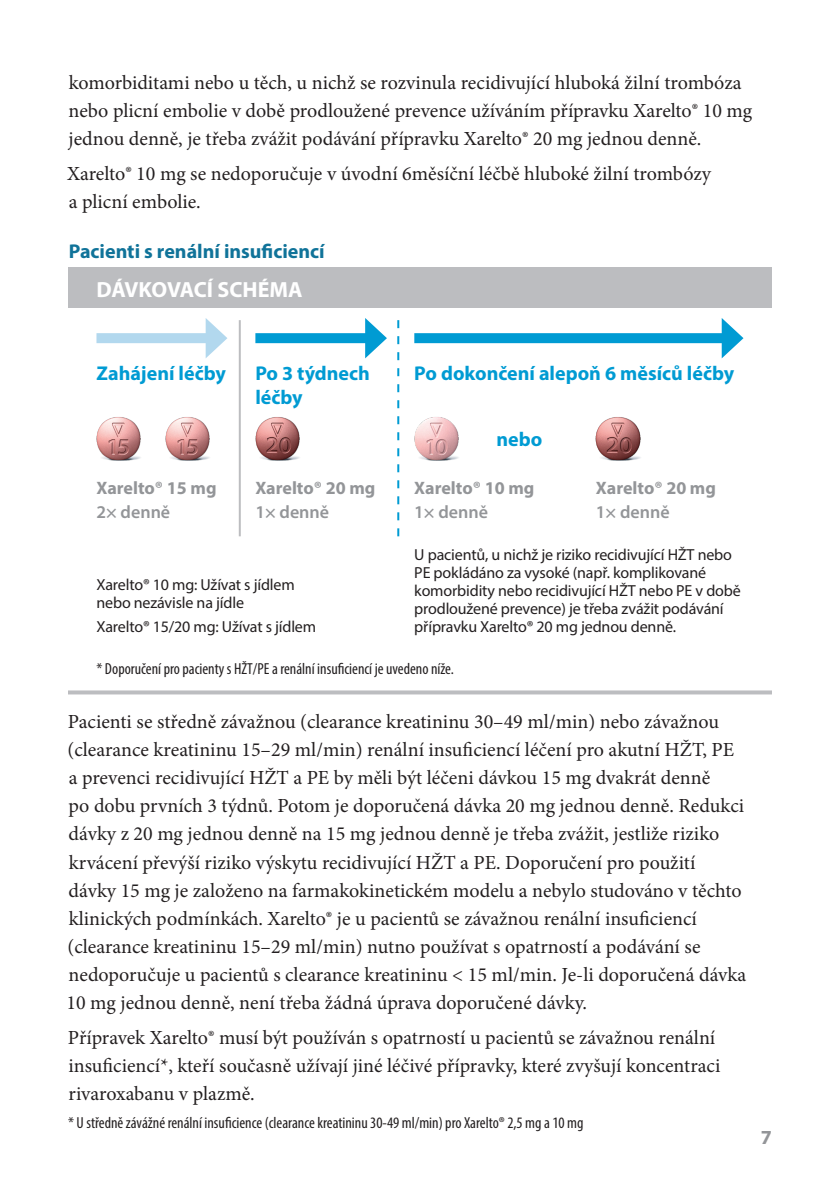
<style>
.page{position:relative;width:840px;height:1191px;background:#fff}
.page>*{position:absolute;margin:0;border:0;box-sizing:border-box;transform-origin:0 0}
.t1{font:700 22px "Myriad Pro";letter-spacing:-.005em;color:#fff}
.N-body{font:20px/28px "Minion Pro";color:#231f20}
.t2{font:700 20px/24px "Myriad Pro";color:#009bd3}
.nadpis_03{font:700 20px "Myriad Pro";color:#107399}
.t3{font:700 20px "Myriad Pro";color:#939598}
.t4{font:700 18px/24px "Myriad Pro";color:#939598}
.t5{font:16px/18px "Myriad Pro";letter-spacing:-.01em;color:#231f20}
.obrázek_pod_čarou{font:condensed 16px "Myriad Pro";color:#231f20}
.s1{font-weight:600}
</style>
<div class="page">
<div style="left:68px;top:268px;width:703px;height:40px;background:#bcbdc0"></div>
<div style="left:96px;top:333px;width:118px;height:10px;background:#b2d8ee"></div>
<svg style="left:205px;top:318px;width:22px;height:40px"></svg>
<div style="left:255px;top:333px;width:118px;height:10px;background:#009bd3"></div>
<svg style="left:365px;top:318px;width:22px;height:40px"></svg>
<div style="left:414px;top:333px;width:315px;height:10px;background:#009bd3"></div>
<svg style="left:721px;top:318px;width:22px;height:40px"></svg>
<img style="left:96px;top:417px;width:45px;height:44px">
<img style="left:255px;top:417px;width:45px;height:44px">
<img style="left:414px;top:417px;width:45px;height:44px">
<img style="left:595px;top:417px;width:46px;height:44px">
<img style="left:165px;top:417px;width:45px;height:44px">
<svg style="left:68px;top:690px;width:703px;height:4px;background:#c3c4c7"></svg>
<hr style="left:239px;top:320px;width:2px;height:216px;background:#bcbdc0">
<svg style="left:397px;top:320px;width:2px;height:216px"></svg>
<p class="N-body" style="left:68px;top:69px;width:684px">komorbiditami nebo u těch, u nichž se rozvinula recidivující hluboká žilní trombóza nebo plicní embolie v době prodloužené prevence užíváním přípravku Xarelto® 10 mg jednou denně, je třeba zvážit podávání přípravku Xarelto® 20 mg jednou denně.</p>
<p class="N-body" style="left:67px;top:160px;width:645px">Xarelto® 10 mg se nedoporučuje v úvodní 6měsíční léčbě hluboké žilní trombózy a plicní embolie.</p>
<p class="nadpis_03" style="left:69px;top:238px;width:257px">Pacienti s renální insuficiencí</p>
<p class="t1" style="left:96px;top:275px;width:207px">DÁVKOVACÍ SCHÉMA</p>
<p class="t2" style="left:96px;top:361px;width:131px">Zahájení léčby</p>
<p class="t2" style="left:255px;top:361px;width:116px">Po 3 týdnech léčby</p>
<p class="t2" style="left:414px;top:361px;width:321px">Po dokončení alepoň 6 měsíců léčby</p>
<p class="t2" style="left:496px;top:427px;width:47px">nebo</p>
<p class="t4" style="left:96px;top:475px;width:121px">Xarelto® 15 mg<br><span class="s1">2× denně</span></p>
<p class="t4" style="left:255px;top:475px;width:121px">Xarelto® 20 mg<br><span class="s1">1× denně</span></p>
<p class="t4" style="left:414px;top:475px;width:121px">Xarelto® 10 mg<br><span class="s1">1× denně</span></p>
<p class="t4" style="left:595px;top:475px;width:121px">Xarelto® 20 mg<br><span class="s1">1× denně</span></p>
<p class="t5" style="left:96px;top:575px;width:200px">Xarelto® 10 mg: Užívat s jídlem nebo nezávisle na jídle</p>
<p class="t5" style="left:96px;top:618px;width:221px">Xarelto® 15/20 mg: Užívat s jídlem</p>
<p class="t5" style="left:414px;top:545px;width:328px">U pacientů, u nichž je riziko recidivující HŽT nebo PE pokládáno za vysoké (např. komplikované komorbidity nebo recidivující HŽT nebo PE v době prodloužené prevence) je třeba zvážit podávání přípravku Xarelto® 20 mg jednou denně.</p>
<p class="obrázek_pod_čarou" style="left:96px;top:659px;width:359px">* Doporučení pro pacienty s HŽT/PE a renální insuficiencí je uvedeno níže.</p>
<p class="N-body" style="left:66px;top:708px;width:680px">Pacienti se středně závažnou (clearance kreatininu 30–49 ml/min) nebo závažnou (clearance kreatininu 15–29 ml/min) renální insuficiencí léčení pro akutní HŽT, PE a prevenci recidivující HŽT a PE by měli být léčeni dávkou 15 mg dvakrát denně<br>po dobu prvních 3 týdnů. Potom je doporučená dávka 20 mg jednou denně. Redukci dávky z 20 mg jednou denně na 15 mg jednou denně je třeba zvážit, jestliže riziko krvácení převýší riziko výskytu recidivující HŽT a PE. Doporučení pro použití<br>dávky 15 mg je založeno na farmakokinetickém modelu a nebylo studováno v těchto klinických podmínkách. Xarelto® je u pacientů se závažnou renální insuficiencí (clearance kreatininu 15–29 ml/min) nutno používat s opatrností a podávání se nedoporučuje u pacientů s clearance kreatininu &lt; 15 ml/min. Je-li doporučená dávka 10 mg jednou denně, není třeba žádná úprava doporučené dávky.</p>
<p class="N-body" style="left:68px;top:1023px;width:653px">Přípravek Xarelto® musí být používán s opatrností u pacientů se závažnou renální insuficiencí*, kteří současně užívají jiné léčivé přípravky, které zvyšují koncentraci rivaroxabanu v plazmě.</p>
<p class="obrázek_pod_čarou" style="left:68px;top:1113px;width:516px">* U středně závážné renální insuficience (clearance kreatininu 30-49 ml/min) pro Xarelto® 2,5 mg a 10 mg</p>
<p class="t3" style="left:760px;top:1123px;width:13px">7</p>
</div>
